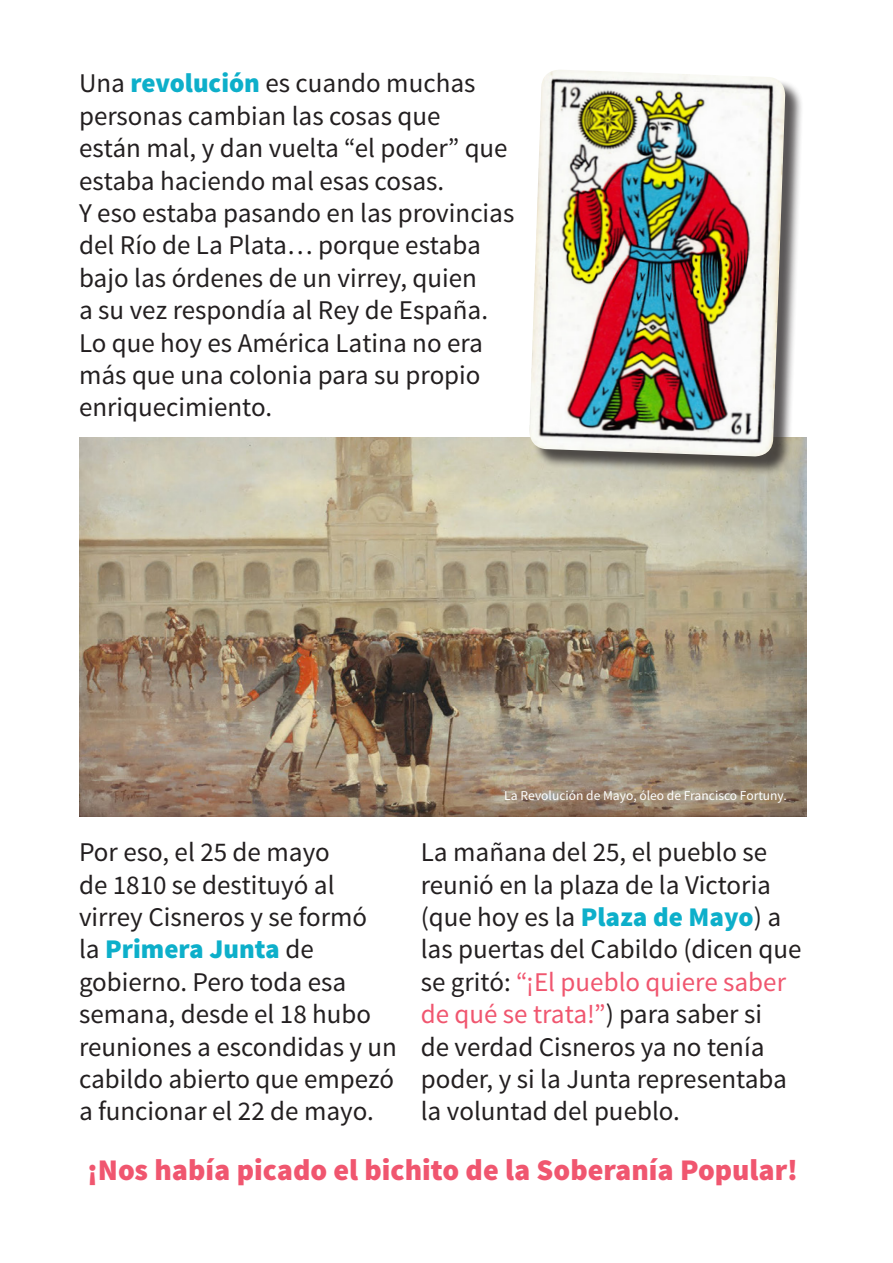
<style>
.page{position:relative;width:893px;height:1263px;background:#fff}
.page>*{position:absolute;margin:0;border:0;box-sizing:border-box;transform-origin:0 0}
.t1{font:900 30px "Source Sans Pro";color:#f0566f}
.t2{font:27px/32.4px "Source Sans Pro";color:#231f20}
.t3{font:13.5px "Source Sans Pro";color:#fff}
.s1{font-weight:900;color:#0dafca}
.s2{color:#f0566f}
</style>
<div class="page">
<img style="left:79px;top:437px;width:727px;height:380px">
<div style="left:532px;top:72px;width:272px;height:403px;background:#231f20;opacity:.75"></div>
<img style="left:529px;top:70px;width:256px;height:386px">
<p class="t2" style="left:79px;top:68px;width:430px">Una <span class="s1">revolución</span> es cuando muchas personas cambian las cosas que están mal, y dan vuelta “el poder” que estaba haciendo mal esas cosas.</p>
<p class="t2" style="left:79px;top:197px;width:437px">Y eso estaba pasando en las provincias del Río de La Plata… porque estaba bajo las órdenes de un virrey, quien<br>a su vez respondía al Rey de España.<br>Lo que hoy es América Latina no era más que una colonia para su propio enriquecimiento.</p>
<p class="t3" style="left:504px;top:787px;width:284px">La Revolución de Mayo, óleo de Francisco Fortuny.</p>
<p class="t2" style="left:79px;top:836px;width:320px">Por eso, el 25 de mayo<br>de 1810 se destituyó al virrey Cisneros y se formó<br>la <span class="s1">Primera Junta</span> de gobierno. Pero toda esa semana, desde el 18 hubo reuniones a escondidas y un cabildo abierto que empezó a funcionar el 22 de mayo.</p>
<p class="t2" style="left:421px;top:836px;width:382px">La mañana del 25, el pueblo se reunió en la plaza de la Victoria (que hoy es la <span class="s1">Plaza de Mayo</span>) a las puertas del Cabildo (dicen que se gritó: <span class="s2">“¡El pueblo quiere saber de qué se trata!”</span>) para saber si<br>de verdad Cisneros ya no tenía poder, y si la Junta representaba la voluntad del pueblo.</p>
<p class="t1" style="left:87px;top:1150px;width:712px">¡Nos había picado el bichito de la Soberanía Popular!</p>
</div>
